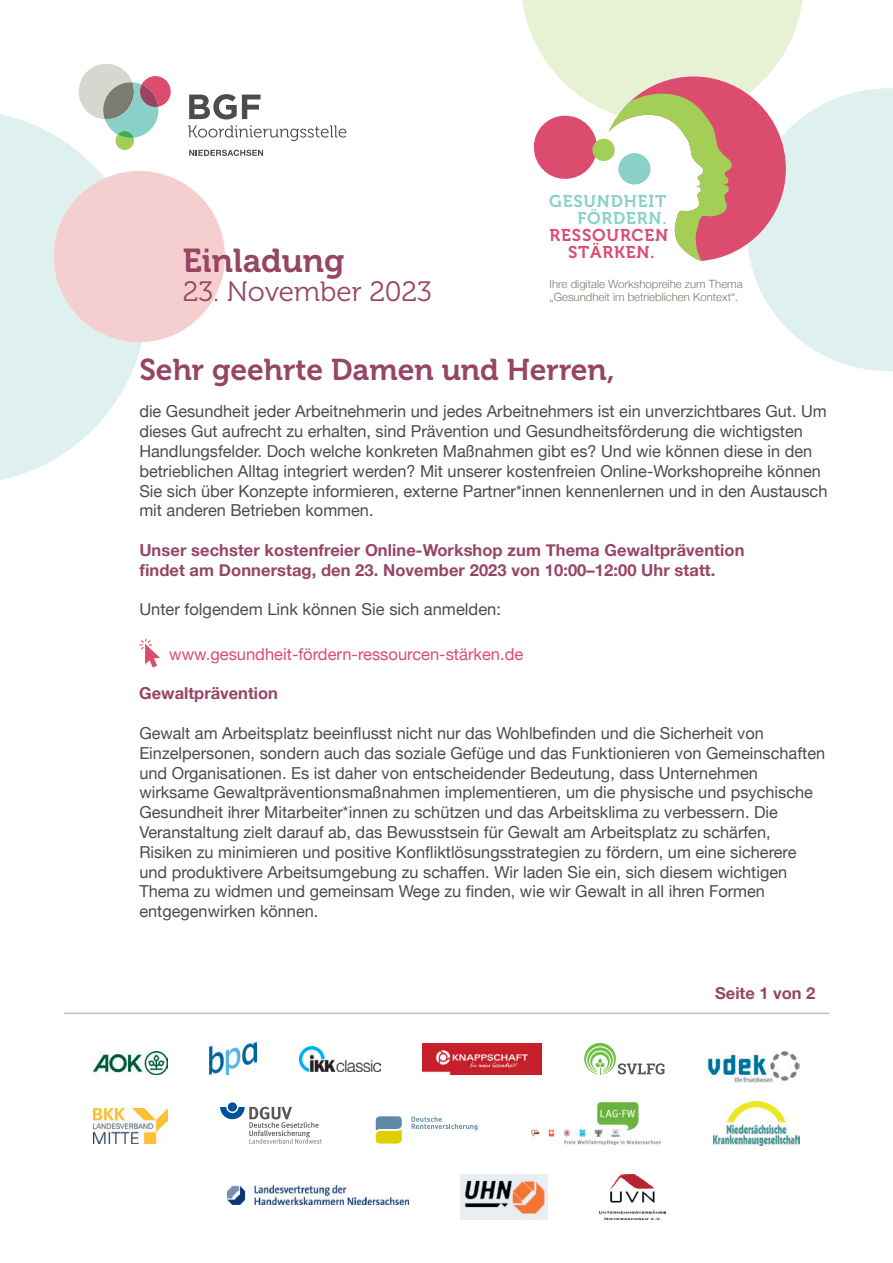
<style>
.page{position:relative;width:893px;height:1263px;background:#fff}
.page>*{position:absolute;margin:0;border:0;box-sizing:border-box;transform-origin:0 0}
.t1{font:33px "Museo 700";color:#974565}
.t2{font:30px "Museo 700";color:#974565}
.t3{font:27.9px "Museo 300";color:#974565}
.t4{font:16.95px "Museo 700";letter-spacing:.05em;color:#89d0c8}
.t5{font:16.95px/17px "Museo 700";letter-spacing:.05em;color:#db4c6f;text-align:center}
.t6{font:16.5px/19.8px "Helvetica Neue";color:#4b4c4d}
.t7{font:700 16.5px/19.8px "Helvetica Neue";letter-spacing:.005em;color:#974565}
.t8{font:16.5px "Helvetica Neue";color:#db4c6f}
.t9{font:300 11.4px/13.6px "Helvetica Neue";color:#7b7b70}
</style>
<div class="page">
<svg style="left:0;top:114px;width:142px;height:366px;fill:#dff1ef"></svg>
<div style="left:54px;top:171px;width:171px;height:171px;background:#f5cfd0;border-radius:50%"></div>
<svg style="left:522px;top:0;width:371px;height:371px"></svg>
<div style="left:534px;top:116px;width:63px;height:63px;background:#db4c6f;border-radius:50%"></div>
<div style="left:592px;top:139px;width:23px;height:22px;background:#a3cf57;border-radius:50%"></div>
<div style="left:618px;top:153px;width:33px;height:32px;background:#89d0c8;border-radius:50%"></div>
<svg style="left:139px;top:638px;width:21px;height:29px"></svg>
<hr style="left:64px;top:1012px;width:765px;height:2px;background:#c0c1b9">
<img style="left:93px;top:1108px;width:74px;height:36px">
<div style="left:228px;top:1102px;width:9px;height:9px;background:#01519b;border-radius:50%"></div>
<svg style="left:220px;top:1107px;width:102px;height:37px"></svg>
<svg style="left:376px;top:1116px;width:26px;height:27px"></svg>
<svg style="left:411px;top:1116px;width:66px;height:14px"></svg>
<img style="left:714px;top:1101px;width:86px;height:44px">
<img style="left:531px;top:1101px;width:130px;height:44px">
<img style="left:299px;top:1047px;width:81px;height:25px">
<img style="left:423px;top:1043px;width:118px;height:31px">
<svg style="left:584px;top:1043px;width:80px;height:31px"></svg>
<img style="left:707px;top:1051px;width:93px;height:32px">
<img style="left:93px;top:1052px;width:74px;height:22px">
<img style="left:210px;top:1042px;width:46px;height:32px">
<img style="left:227px;top:1186px;width:181px;height:18px">
<img style="left:460px;top:1174px;width:88px;height:45px">
<img style="left:600px;top:1174px;width:66px;height:45px">
<svg style="left:79px;top:64px;width:92px;height:86px"></svg>
<svg style="left:189px;top:94px;width:72px;height:25px"></svg>
<svg style="left:188px;top:125px;width:158px;height:16px"></svg>
<svg style="left:189px;top:150px;width:74px;height:6px"></svg>
<h1 class="t1" style="left:183px;top:242px;width:163px">Einladung</h1>
<h3 class="t3" style="left:183px;top:277px;width:251px">23. November 2023</h3>
<p class="t4" style="left:549px;top:192px;width:119px">GESUNDHEIT</p>
<p class="t4" style="left:577px;top:209px;width:91px">FÖRDERN.</p>
<p class="t5" style="left:550px;top:227px;width:120px">RESSOURCEN<br>STÄRKEN.</p>
<p class="t9" style="left:550px;top:276px;width:195px">Ihre digitale Workshopreihe zum Thema „Gesundheit im betrieblichen Kontext“.</p>
<h2 class="t2" style="left:139px;top:353px;width:477px">Sehr geehrte Damen und Herren,</h2>
<p class="t6" style="left:139px;top:403px;width:690px">die Gesundheit jeder Arbeitnehmerin und jedes Arbeitnehmers ist ein unverzichtbares Gut. Um dieses Gut aufrecht zu erhalten, sind Prävention und Gesundheitsförderung die wichtigsten Handlungsfelder. Doch welche konkreten Maßnahmen gibt es? Und wie können diese in den betrieblichen Alltag integriert werden? Mit unserer kostenfreien Online-Workshopreihe können Sie sich über Konzepte informieren, externe Partner*innen kennenlernen und in den Austausch mit anderen Betrieben kommen.</p>
<p class="t7" style="left:139px;top:541px;width:607px">Unser sechster kostenfreier Online-Workshop zum Thema Gewaltprävention findet am Donnerstag, den 23. November 2023 von 10:00–12:00 Uhr statt.</p>
<p class="t6" style="left:139px;top:601px;width:363px">Unter folgendem Link können Sie sich anmelden:</p>
<p class="t8" style="left:169px;top:642px;width:356px">www.gesundheit-fördern-ressourcen-stärken.de</p>
<p class="t7" style="left:139px;top:684px;width:140px">Gewaltprävention</p>
<p class="t6" style="left:139px;top:724px;width:687px">Gewalt am Arbeitsplatz beeinflusst nicht nur das Wohlbefinden und die Sicherheit von Einzelpersonen, sondern auch das soziale Gefüge und das Funktionieren von Gemeinschaften und Organisationen. Es ist daher von entscheidender Bedeutung, dass Unternehmen wirksame Gewaltpräventionsmaßnahmen implementieren, um die physische und psychische Gesundheit ihrer Mitarbeiter*innen zu schützen und das Arbeitsklima zu verbessern. Die Veranstaltung zielt darauf ab, das Bewusstsein für Gewalt am Arbeitsplatz zu schärfen, Risiken zu minimieren und positive Konfliktlösungsstrategien zu fördern, um eine sicherere und produktivere Arbeitsumgebung zu schaffen. Wir laden Sie ein, sich diesem wichtigen Thema zu widmen und gemeinsam Wege zu finden, wie wir Gewalt in all ihren Formen entgegenwirken können.</p>
<p class="t7" style="left:715px;top:983px;width:102px">Seite 1 von 2</p>
</div>
